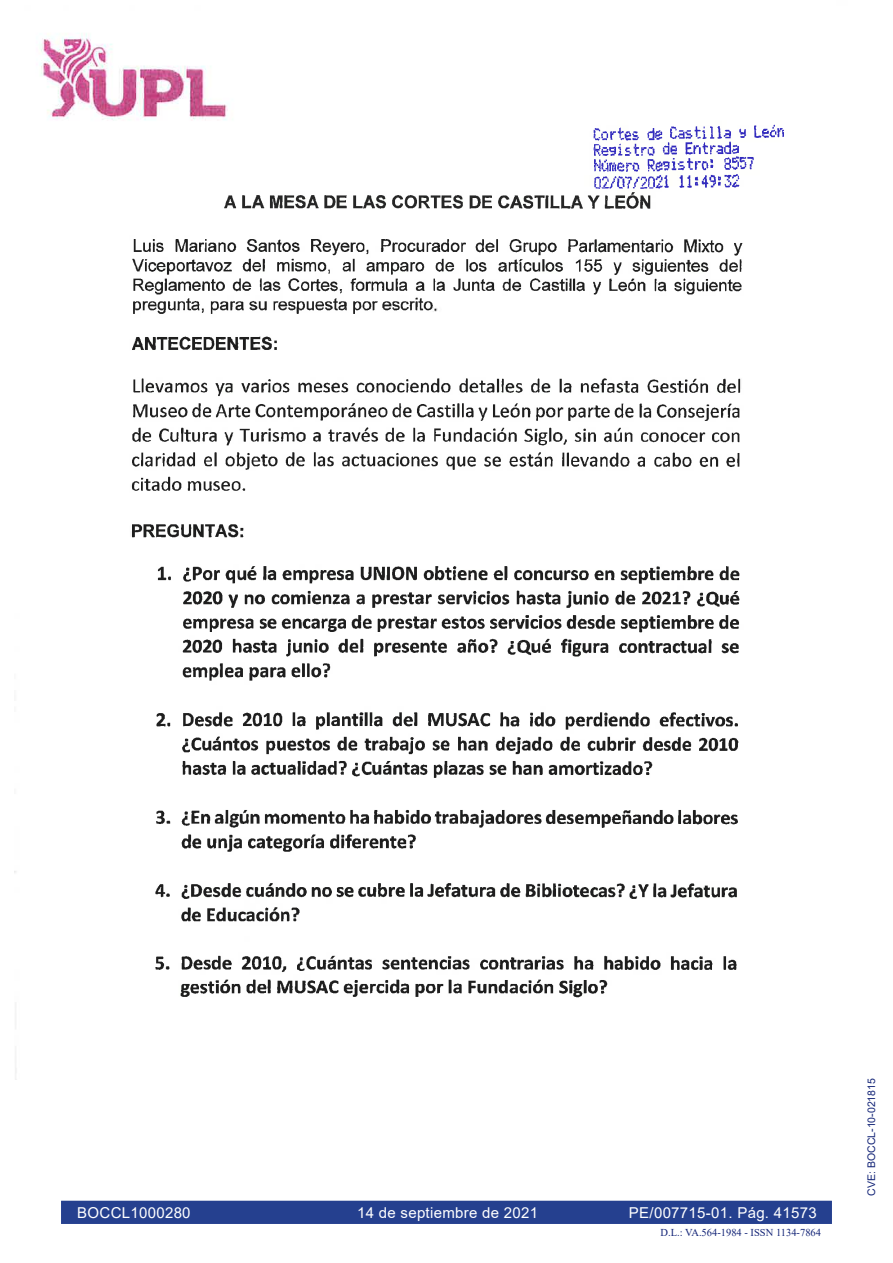
<style>
.page{position:relative;width:893px;height:1263px;background:#fff}
.page>*{position:absolute;margin:0;border:0;box-sizing:border-box;transform-origin:0 0}
.E_CVE{font:15px "Arial";letter-spacing:.02em;color:#fff}
.t1{font:10.5px "Times New Roman";color:#132477}
.t2{font:10.5px "Arial";color:#132477}
</style>
<div class="page">
<div style="left:60px;top:1200px;width:773px;height:25px;background:#25408f"></div>
<div style="left:60px;top:1199px;width:773px;height:26px;border:2px solid #fff"></div>
<img style="left:15px;top:33px;width:760px;height:1046px">
<img style="left:223px;top:125px;width:561px;height:83px">
<img style="left:133px;top:240px;width:610px;height:758px">
<p class="E_CVE" style="left:77px;top:1202px;width:115px">BOCCL1000280</p>
<p class="E_CVE" style="left:357px;top:1202px;width:183px">14 de septiembre de 2021</p>
<p class="E_CVE" style="left:629px;top:1202px;width:189px">PE/007715-01. Pág. 41573</p>
<p class="t1" style="left:661px;top:1225px;width:162px">D.L.: VA.564-1984 - ISSN 1134-7864</p>
<p class="t2" style="left:864px;top:1195px;width:119px;rotate:-90deg">CVE: BOCCL-10-021815</p>
</div>
